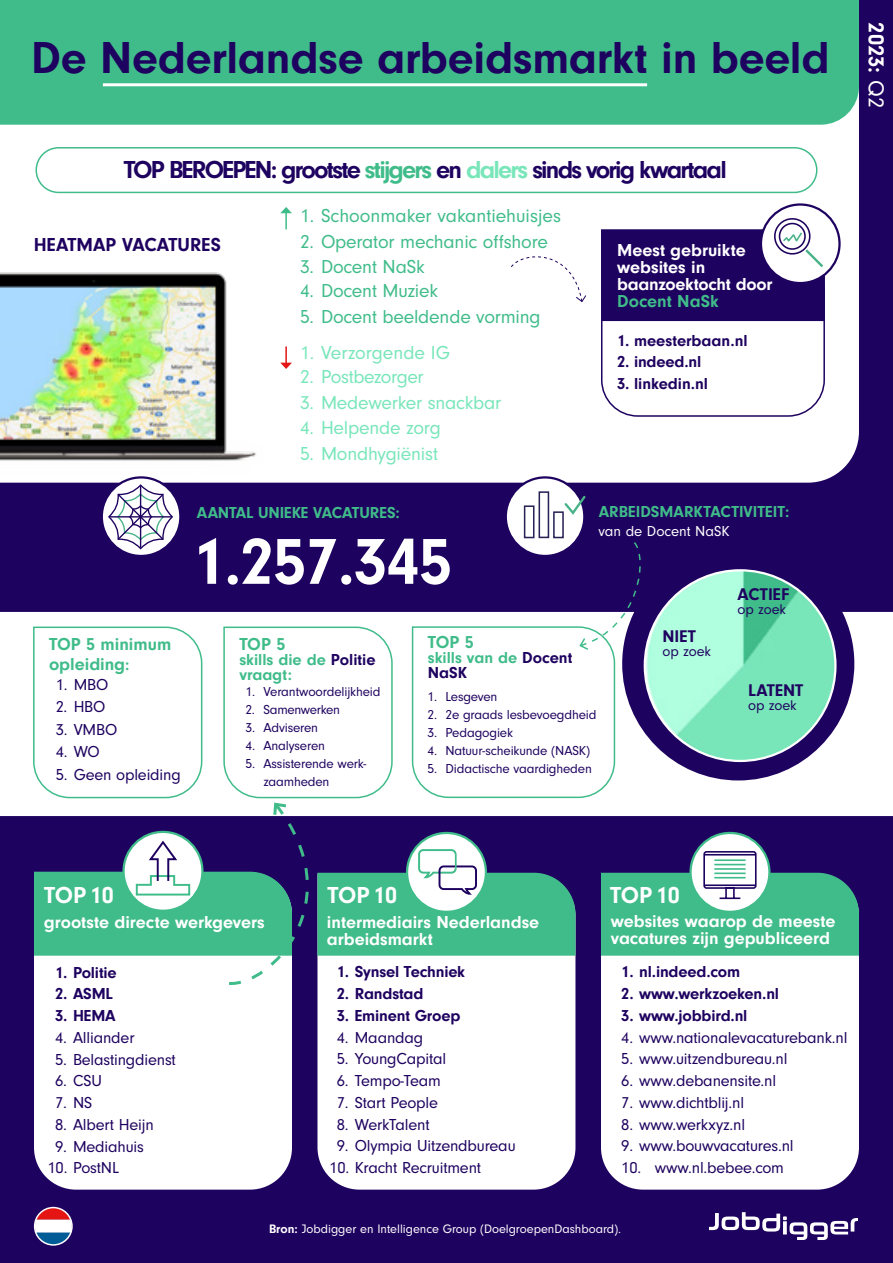
<style>
.page{position:relative;width:893px;height:1263px;background:#1e025f}
.page>*{position:absolute;margin:0;border:0;box-sizing:border-box;transform-origin:0 0}
.t1{font:700 67.5px "Neuzeit Gro";letter-spacing:-.02em;color:#fff}
.t2{font:700 46.5px "Neuzeit Gro";letter-spacing:-.005em;color:#1e025f}
.t3{font:700 25.5px "Neuzeit Gro";letter-spacing:-.07em;color:#1e025f}
.t4{font:700 24px "Neuzeit Gro";color:#fff}
.t5{font:700 22.5px "Neuzeit Gro";color:#fff}
.t6{font:19.5px "Neuzeit Gro";letter-spacing:-.01em;color:#40bc8a}
.t7{font:19.5px "Neuzeit Gro";letter-spacing:-.01em;color:#79e6ba}
.t8{font:700 19.5px "Neuzeit Gro";color:#1e025f}
.t9{font:700 18px/17.2px "Neuzeit Gro";color:#fff}
.t10{font:700 18px/20.2px "Neuzeit Gro";color:#40bc8a}
.t11{font:700 17.55px "Neuzeit Gro";color:#1e025f}
.t12{font:16.5px "Neuzeit Gro";letter-spacing:-.01em;color:#1e025f}
.t13{font:700 16.5px "Neuzeit Gro";letter-spacing:-.01em;color:#1e025f}
.t14{font:700 16.5px/15px "Neuzeit Gro";color:#40bc8a}
.t15{font:15px "Neuzeit Gro";color:#fff}
.t16{font:14.55px "Neuzeit Gro";letter-spacing:-.005em;color:#1e025f}
.t17{font:13.5px/18px "Neuzeit Gro";letter-spacing:-.01em;color:#1e025f}
.t18{font:12.75px "Neuzeit Gro";color:#fff}
.s1{color:#40bc8a}
.s2{color:#79e6ba}
.s3{font-size:16.5px}
.s4{color:#1e025f}
.s5{font-weight:400}
.s6{font-weight:700}
</style>
<div class="page">
<div style="left:0;top:612px;width:893px;height:204px;background:#fff"></div>
<div style="left:0;top:125px;width:859px;height:358px;background:#fff"></div>
<div style="left:0;top:0;width:859px;height:125px;background:#40bc8a"></div>
<hr style="left:103px;top:83px;width:544px;height:3px;background:#fff">
<img style="left:0;top:261px;width:263px;height:213px">
<div style="left:36px;top:148px;width:781px;height:44px;background:#fff;border-radius:22px"></div>
<div style="left:36px;top:147px;width:781px;height:46px;border:2px solid #40bc8a;border-radius:22px"></div>
<svg style="left:761px;top:204px;width:78px;height:79px"></svg>
<svg style="left:600px;top:215px;width:226px;height:202px"></svg>
<div style="left:779px;top:223px;width:27px;height:27px;border:2px solid #1e025f;border-radius:50%"></div>
<svg style="left:102px;top:477px;width:78px;height:79px"></svg>
<svg style="left:506px;top:477px;width:78px;height:79px"></svg>
<div style="left:34px;top:986px;width:258px;height:203px;background:#fff"></div>
<div style="left:317px;top:986px;width:258px;height:203px;background:#fff"></div>
<div style="left:601px;top:986px;width:258px;height:203px;background:#fff"></div>
<svg style="left:710px;top:1212px;width:148px;height:28px"></svg>
<svg style="left:35px;top:1208px;width:37px;height:36px"></svg>
<div style="left:34px;top:1207px;width:39px;height:39px;border:2px solid #fff;border-radius:50%"></div>
<svg style="left:280px;top:207px;width:12px;height:22px"></svg>
<svg style="left:280px;top:346px;width:12px;height:23px"></svg>
<div style="left:510px;top:247px;width:77px;height:56px;background:#fff"></div>
<svg style="left:32px;top:483px;width:827px;height:503px"></svg>
<h2 class="t2" style="left:31px;top:32px;width:800px">De Nederlandse arbeidsmarkt in beeld</h2>
<h3 class="t3" style="left:124px;top:155px;width:605px">TOP BEROEPEN: grootste <span class="s1">stijgers</span> en <span class="s2">dalers</span> sinds vorig kwartaal</h3>
<p class="t8" style="left:34px;top:233px;width:189px">HEATMAP VACATURES</p>
<p class="t6" style="left:300px;top:205px;width:263px">1. Schoonmaker vakantiehuisjes</p>
<p class="t6" style="left:300px;top:231px;width:249px">2. Operator mechanic offshore</p>
<p class="t6" style="left:300px;top:256px;width:126px">3. Docent NaSk</p>
<p class="t6" style="left:300px;top:280px;width:140px">4. Docent Muziek</p>
<p class="t6" style="left:300px;top:306px;width:242px">5. Docent beeldende vorming</p>
<p class="t7" style="left:300px;top:342px;width:152px">1. Verzorgende IG</p>
<p class="t7" style="left:300px;top:367px;width:125px">2. Postbezorger</p>
<p class="t7" style="left:300px;top:392px;width:203px">3. Medewerker snackbar</p>
<p class="t7" style="left:300px;top:418px;width:142px">4. Helpende zorg</p>
<p class="t7" style="left:300px;top:443px;width:140px">5. Mondhygiënist</p>
<p class="t9" style="left:617px;top:241px;width:157px">Meest gebruikte websites in baanzoektocht door</p>
<p class="t10" style="left:617px;top:291px;width:103px">Docent NaSk</p>
<p class="t13" style="left:617px;top:331px;width:132px">1. meesterbaan.nl</p>
<p class="t13" style="left:617px;top:353px;width:86px">2. indeed.nl</p>
<p class="t13" style="left:617px;top:374px;width:93px">3. linkedin.nl</p>
<p class="t14" style="left:197px;top:505px;width:204px">AANTAL UNIEKE VACATURES:</p>
<p class="t14" style="left:599px;top:504px;width:192px">ARBEIDSMARKTACTIVITEIT:</p>
<h1 class="t1" style="left:192px;top:524px;width:262px">1.257.345</h1>
<p class="t15" style="left:599px;top:523px;width:133px">van de Docent NaSK</p>
<p class="t10" style="left:49px;top:634px;width:124px">TOP 5 minimum opleiding<span class="s3">:</span></p>
<p class="t10" style="left:239px;top:634px;width:48px">TOP 5</p>
<p class="t14" style="left:239px;top:652px;width:138px">skills die de <span class="s4">Politie </span>vraagt:</p>
<p class="t12" style="left:56px;top:675px;width:54px">1. MBO</p>
<p class="t12" style="left:56px;top:698px;width:51px">2. HBO</p>
<p class="t12" style="left:56px;top:720px;width:63px">3. VMBO</p>
<p class="t12" style="left:56px;top:743px;width:46px">4. WO</p>
<p class="t12" style="left:56px;top:766px;width:127px">5. Geen opleiding</p>
<p class="t17" style="left:245px;top:683px;width:137px">1. Verantwoordelijkheid</p>
<p class="t17" style="left:245px;top:701px;width:96px">2. Samenwerken</p>
<p class="t17" style="left:245px;top:719px;width:74px">3. Adviseren</p>
<p class="t17" style="left:245px;top:737px;width:81px">4. Analyseren</p>
<p class="t17" style="left:263px;top:755px;width:104px;text-indent:-18px">5. Assisterende werk&shy;zaamheden</p>
<p class="t10" style="left:428px;top:632px;width:48px">TOP 5</p>
<p class="t14" style="left:428px;top:651px;width:146px">skills van de <span class="s4">Docent<br>NaSK</span></p>
<p class="t17" style="left:427px;top:687px;width:71px">1. Lesgeven</p>
<p class="t17" style="left:427px;top:705px;width:171px">2. 2e graads lesbevoegdheid</p>
<p class="t17" style="left:427px;top:723px;width:87px">3. Pedagogiek</p>
<p class="t17" style="left:427px;top:741px;width:164px">4. Natuur-scheikunde (NASK)</p>
<p class="t17" style="left:427px;top:759px;width:166px">5. Didactische vaardigheden</p>
<p class="t11" style="left:662px;top:626px;width:35px">NIET</p>
<p class="t16" style="left:662px;top:644px;width:50px">op zoek</p>
<p class="t11" style="left:737px;top:584px;width:53px">ACTIEF</p>
<p class="t16" style="left:737px;top:601px;width:50px">op zoek</p>
<p class="t11" style="left:748px;top:680px;width:57px">LATENT</p>
<p class="t16" style="left:748px;top:698px;width:50px">op zoek</p>
<h3 class="t5" style="left:889px;top:22px;width:87px;rotate:90deg">2023: <span class="s5">Q2</span></h3>
<h3 class="t4" style="left:44px;top:881px;width:71px">TOP 10</h3>
<h3 class="t4" style="left:327px;top:881px;width:71px">TOP 10</h3>
<h3 class="t4" style="left:610px;top:881px;width:71px">TOP 10</h3>
<p class="t9" style="left:44px;top:913px;width:222px">grootste directe werkgevers</p>
<p class="t9" style="left:327px;top:913px;width:214px">intermediairs Nederlandse arbeidsmarkt</p>
<p class="t9" style="left:611px;top:912px;width:226px">websites waarop de meeste vacatures zijn gepubliceerd</p>
<p class="t13" style="left:55px;top:963px;width:63px">1. Politie</p>
<p class="t13" style="left:55px;top:985px;width:59px">2. ASML</p>
<p class="t13" style="left:55px;top:1006px;width:62px">3. HEMA</p>
<p class="t12" style="left:55px;top:1028px;width:81px">4. Alliander</p>
<p class="t12" style="left:55px;top:1050px;width:122px">5. Belastingdienst</p>
<p class="t12" style="left:55px;top:1072px;width:48px">6. CSU</p>
<p class="t12" style="left:55px;top:1094px;width:39px">7. NS</p>
<p class="t12" style="left:55px;top:1115px;width:100px">8. Albert Heijn</p>
<p class="t12" style="left:55px;top:1137px;width:90px">9. Mediahuis</p>
<p class="t12" style="left:48px;top:1159px;width:73px">10. PostNL</p>
<p class="t13" style="left:337px;top:963px;width:130px">1. Synsel Techniek</p>
<p class="t13" style="left:337px;top:984px;width:88px">2. Randstad</p>
<p class="t13" style="left:337px;top:1006px;width:125px">3. Eminent Groep</p>
<p class="t12" style="left:337px;top:1028px;width:88px">4. Maandag</p>
<p class="t12" style="left:337px;top:1050px;width:111px">5. YoungCapital</p>
<p class="t12" style="left:337px;top:1072px;width:106px">6. Tempo-Team</p>
<p class="t12" style="left:337px;top:1093px;width:103px">7. Start People</p>
<p class="t12" style="left:337px;top:1115px;width:94px">8. WerkTalent</p>
<p class="t12" style="left:337px;top:1137px;width:180px">9. Olympia Uitzendbureau</p>
<p class="t12" style="left:329px;top:1159px;width:153px">10. Kracht Recruitment</p>
<p class="t13" style="left:621px;top:963px;width:120px">1. nl.indeed.com</p>
<p class="t13" style="left:621px;top:984px;width:159px">2. www.werkzoeken.nl</p>
<p class="t13" style="left:621px;top:1006px;width:128px">3. www.jobbird.nl</p>
<p class="t12" style="left:621px;top:1028px;width:228px">4. www.nationalevacaturebank.nl</p>
<p class="t12" style="left:621px;top:1050px;width:168px">5. www.uitzendbureau.nl</p>
<p class="t12" style="left:621px;top:1072px;width:156px">6. www.debanensite.nl</p>
<p class="t12" style="left:621px;top:1093px;width:124px">7. www.dichtblij.nl</p>
<p class="t12" style="left:621px;top:1115px;width:125px">8. www.werkxyz.nl</p>
<p class="t12" style="left:621px;top:1137px;width:174px">9. www.bouwvacatures.nl</p>
<p class="t12" style="left:621px;top:1159px;width:164px">10. www.nl.bebee.com</p>
<p class="t18" style="left:269px;top:1222px;width:354px"><span class="s6">Bron:</span> Jobdigger en Intelligence Group (DoelgroepenDashboard).</p>
</div>
